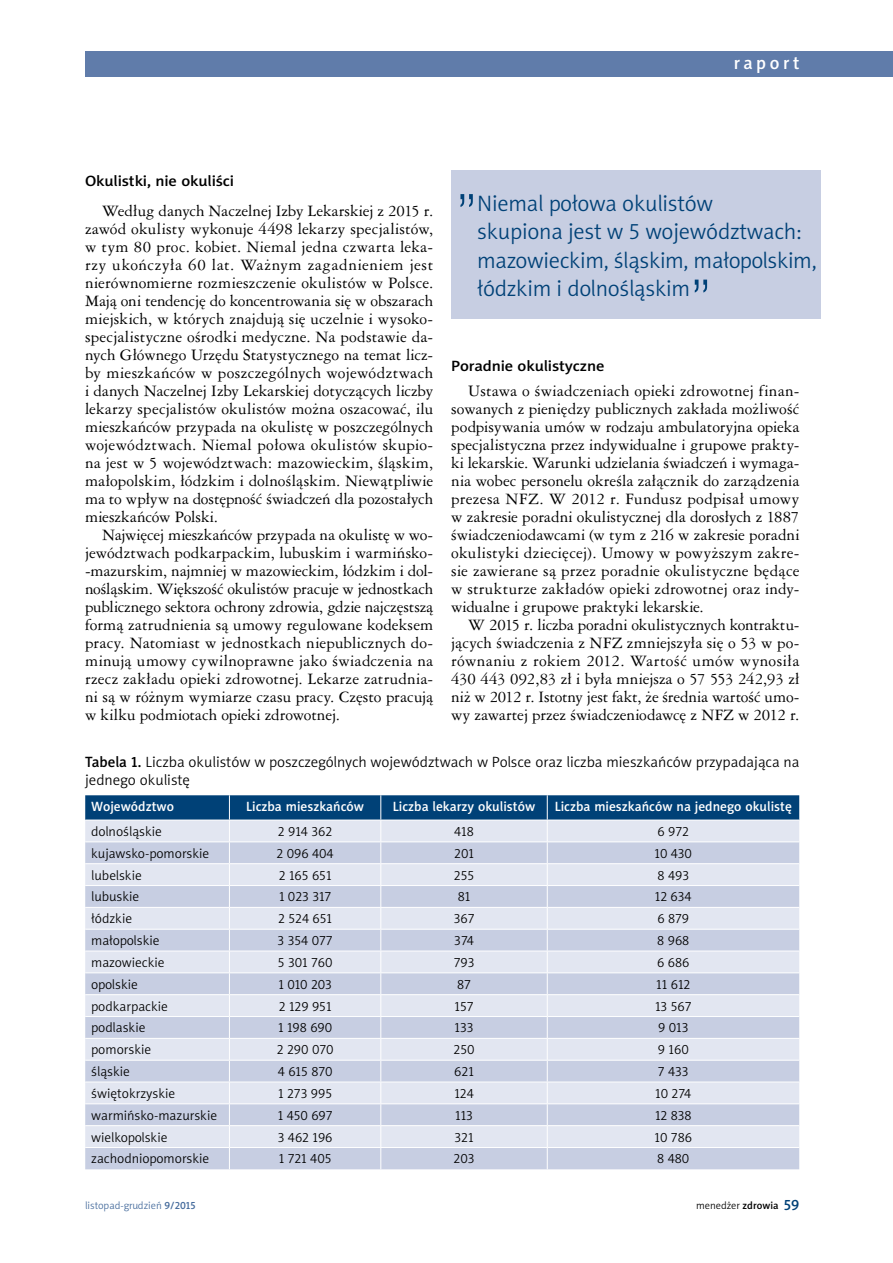
<style>
.page{position:relative;width:893px;height:1263px;background:#fff}
.page>*{position:absolute;margin:0;border:0;box-sizing:border-box;transform-origin:0 0}
.t1{font:52.5px "Swis 721 Lt PL";color:#004177}
.t2{font:22.5px/28.5px "Naomi Sans EFN Light";letter-spacing:-.01em;color:#004177}
.t3{font:18px "Naomi Sans EFN Medium";letter-spacing:.2em;color:#fff}
.t4{font:15px/18px "Ameri Garmnd PL";color:#000;text-align:justify}
.t5{font:15px/18px "Naomi Sans EFN Light";color:#000}
.t6{font:15px "Naomi Sans EFN Medium";letter-spacing:-.01em;color:#000;scale:1.1 1}
.t7{font:13.5px "Naomi Sans EFN Light";color:#000}
.t8{font:13.5px "Naomi Sans EFN Medium";color:#fff}
.t9{font:10.5px "Naomi Sans EFN Light";color:#456b9c}
.t10{font:10.5px "Naomi Sans EFN Light";color:#000}
.s1{font-family:"Naomi Sans EFN Medium"}
.s2{font-family:"Naomi Sans EFN Medium";font-size:15px;color:#004177}
</style>
<div class="page">
<div style="left:85px;top:51px;width:808px;height:26px;background:#607caa"></div>
<svg style="left:85px;top:795px;width:714px;height:374px;background:#c9d2e3"></svg>
<div style="left:451px;top:170px;width:370px;height:149px;background:#c7cee2"></div>
<p class="t3" style="left:734px;top:52px;width:67px">raport</p>
<p class="t6" style="left:85px;top:173px;width:137px">Okulistki, nie okuliści</p>
<p class="t4" style="left:85px;top:201px;width:350px;text-indent:17px">Według danych Naczelnej Izby Lekarskiej z 2015 r. zawód okulisty wykonuje 4498 lekarzy specjalistów, w tym 80 proc. kobiet. Niemal jedna czwarta leka&shy;rzy ukończyła 60 lat. Ważnym zagadnieniem jest nierównomierne rozmieszczenie okulistów w Polsce.<br>Mają oni tendencję do koncentrowania się w obszarach miejskich, w których znajdują się uczelnie i wysoko&shy;specjalistyczne ośrodki medyczne. Na podstawie da&shy;nych Głównego Urzędu Statystycznego na temat licz&shy;by mieszkańców w poszczególnych województwach i danych Naczelnej Izby Lekarskiej dotyczących liczby lekarzy specjalistów okulistów można oszacować, ilu mieszkańców przypada na okulistę w poszczególnych województwach. Niemal połowa okulistów skupio&shy;na jest w 5 województwach: mazowieckim, śląskim, małopolskim, łódzkim i dolnośląskim. Niewątpliwie ma to wpływ na dostępność świadczeń dla pozostałych mieszkańców Polski.</p>
<p class="t4" style="left:85px;top:525px;width:350px;text-indent:17px">Najwięcej mieszkańców przypada na okulistę w wo&shy;jewództwach podkarpackim, lubuskim i warmińsko--mazurskim, najmniej w mazowieckim, łódzkim i dol&shy;nośląskim. Większość okulistów pracuje w jednostkach publicznego sektora ochrony zdrowia, gdzie najczęstszą formą zatrudnienia są umowy regulowane kodeksem pracy. Natomiast w jednostkach niepublicznych do&shy;minują umowy cywilnoprawne jako świadczenia na rzecz zakładu opieki zdrowotnej. Lekarze zatrudnia&shy;ni są w różnym wymiarze czasu pracy. Często pracują w kilku podmiotach opieki zdrowotnej.</p>
<h1 class="t1" style="left:455px;top:180px;width:24px">”</h1>
<h2 class="t2" style="left:477px;top:189px;width:341px">Niemal połowa okulistów<br>skupiona jest w 5 województwach: mazowieckim, śląskim, małopolskim, łódzkim i dolnośląskim</h2>
<h1 class="t1" style="left:690px;top:266px;width:24px">”</h1>
<p class="t6" style="left:451px;top:357px;width:141px">Poradnie okulistyczne</p>
<p class="t4" style="left:451px;top:381px;width:350px;text-indent:17px">Ustawa o świadczeniach opieki zdrowotnej finan&shy;sowanych z pieniędzy publicznych zakłada możliwość podpisywania umów w rodzaju ambulatoryjna opieka specjalistyczna przez indywidualne i grupowe prakty&shy;ki lekarskie. Warunki udzielania świadczeń i wymaga&shy;nia wobec personelu określa załącznik do zarządzenia prezesa NFZ. W 2012 r. Fundusz podpisał umowy w zakresie poradni okulistycznej dla dorosłych z 1887 świadczeniodawcami (w tym z 216 w zakresie poradni okulistyki dziecięcej). Umowy w powyższym zakre&shy;sie zawierane są przez poradnie okulistyczne będące w strukturze zakładów opieki zdrowotnej oraz indy&shy;widualne i grupowe praktyki lekarskie.</p>
<p class="t4" style="left:451px;top:615px;width:350px;text-indent:17px">W 2015 r. liczba poradni okulistycznych kontraktu&shy;jących świadczenia z NFZ zmniejszyła się o 53 w po&shy;równaniu z rokiem 2012. Wartość umów wynosiła 430 443 092,83 zł i była mniejsza o 57 553 242,93 zł niż w 2012 r. Istotny jest fakt, że średnia wartość umo&shy;wy zawartej przez świadczeniodawcę z NFZ w 2012 r.</p>
<p class="t5" style="left:85px;top:753px;width:716px"><span class="s1">Tabela 1.</span> Liczba okulistów w poszczególnych województwach w Polsce oraz liczba mieszkańców przypadająca na jednego okulistę</p>
<p class="t8" style="left:91px;top:799px;width:84px">Województwo</p>
<p class="t8" style="left:246px;top:799px;width:119px">Liczba mieszkańców</p>
<p class="t8" style="left:393px;top:799px;width:144px">Liczba lekarzy okulistów</p>
<p class="t8" style="left:555px;top:799px;width:239px">Liczba mieszkańców na jednego okulistę</p>
<p class="t7" style="left:91px;top:824px;width:72px">dolnośląskie</p>
<p class="t7" style="left:278px;top:824px;width:56px">2 914 362</p>
<p class="t7" style="left:454px;top:824px;width:21px">418</p>
<p class="t7" style="left:657px;top:824px;width:33px">6 972</p>
<p class="t7" style="left:91px;top:845px;width:120px">kujawsko-pomorskie</p>
<p class="t7" style="left:277px;top:845px;width:59px">2 096 404</p>
<p class="t7" style="left:454px;top:845px;width:21px">201</p>
<p class="t7" style="left:654px;top:845px;width:39px">10 430</p>
<p class="t7" style="left:91px;top:867px;width:52px">lubelskie</p>
<p class="t7" style="left:279px;top:867px;width:54px">2 165 651</p>
<p class="t7" style="left:454px;top:867px;width:22px">255</p>
<p class="t7" style="left:657px;top:867px;width:33px">8 493</p>
<p class="t7" style="left:91px;top:889px;width:50px">lubuskie</p>
<p class="t7" style="left:279px;top:889px;width:54px">1 023 317</p>
<p class="t7" style="left:458px;top:889px;width:14px">81</p>
<p class="t7" style="left:655px;top:889px;width:38px">12 634</p>
<p class="t7" style="left:91px;top:911px;width:42px">łódzkie</p>
<p class="t7" style="left:278px;top:911px;width:55px">2 524 651</p>
<p class="t7" style="left:454px;top:911px;width:22px">367</p>
<p class="t7" style="left:657px;top:911px;width:33px">6 879</p>
<p class="t7" style="left:91px;top:933px;width:70px">małopolskie</p>
<p class="t7" style="left:278px;top:933px;width:57px">3 354 077</p>
<p class="t7" style="left:454px;top:933px;width:21px">374</p>
<p class="t7" style="left:657px;top:933px;width:34px">8 968</p>
<p class="t7" style="left:91px;top:955px;width:75px">mazowieckie</p>
<p class="t7" style="left:278px;top:955px;width:56px">5 301 760</p>
<p class="t7" style="left:454px;top:955px;width:22px">793</p>
<p class="t7" style="left:657px;top:955px;width:34px">6 686</p>
<p class="t7" style="left:91px;top:976px;width:48px">opolskie</p>
<p class="t7" style="left:278px;top:976px;width:55px">1 010 203</p>
<p class="t7" style="left:457px;top:976px;width:15px">87</p>
<p class="t7" style="left:656px;top:976px;width:35px">11 612</p>
<p class="t7" style="left:91px;top:998px;width:78px">podkarpackie</p>
<p class="t7" style="left:279px;top:998px;width:54px">2 129 951</p>
<p class="t7" style="left:455px;top:998px;width:20px">157</p>
<p class="t7" style="left:655px;top:998px;width:38px">13 567</p>
<p class="t7" style="left:91px;top:1020px;width:56px">podlaskie</p>
<p class="t7" style="left:278px;top:1020px;width:56px">1 198 690</p>
<p class="t7" style="left:455px;top:1020px;width:20px">133</p>
<p class="t7" style="left:658px;top:1020px;width:32px">9 013</p>
<p class="t7" style="left:91px;top:1042px;width:61px">pomorskie</p>
<p class="t7" style="left:277px;top:1042px;width:58px">2 290 070</p>
<p class="t7" style="left:454px;top:1042px;width:22px">250</p>
<p class="t7" style="left:658px;top:1042px;width:32px">9 160</p>
<p class="t7" style="left:91px;top:1064px;width:40px">śląskie</p>
<p class="t7" style="left:278px;top:1064px;width:56px">4 615 870</p>
<p class="t7" style="left:454px;top:1064px;width:21px">621</p>
<p class="t7" style="left:658px;top:1064px;width:32px">7 433</p>
<p class="t7" style="left:91px;top:1086px;width:85px">świętokrzyskie</p>
<p class="t7" style="left:278px;top:1086px;width:55px">1 273 995</p>
<p class="t7" style="left:454px;top:1086px;width:21px">124</p>
<p class="t7" style="left:655px;top:1086px;width:37px">10 274</p>
<p class="t7" style="left:91px;top:1107px;width:127px">warmińsko-mazurskie</p>
<p class="t7" style="left:278px;top:1107px;width:56px">1 450 697</p>
<p class="t7" style="left:455px;top:1107px;width:19px">113</p>
<p class="t7" style="left:655px;top:1107px;width:38px">12 838</p>
<p class="t7" style="left:91px;top:1129px;width:78px">wielkopolskie</p>
<p class="t7" style="left:278px;top:1129px;width:56px">3 462 196</p>
<p class="t7" style="left:455px;top:1129px;width:21px">321</p>
<p class="t7" style="left:655px;top:1129px;width:39px">10 786</p>
<p class="t7" style="left:91px;top:1151px;width:120px">zachodniopomorskie</p>
<p class="t7" style="left:279px;top:1151px;width:54px">1 721 405</p>
<p class="t7" style="left:454px;top:1151px;width:22px">203</p>
<p class="t7" style="left:657px;top:1151px;width:34px">8 480</p>
<p class="t9" style="left:85px;top:1199px;width:112px">listopad-grudzień <span class="s1">9/2015</span></p>
<p class="t10" style="left:696px;top:1199px;width:105px">menedżer <span class="s1">zdrowia</span> <span class="s2">59</span></p>
</div>
